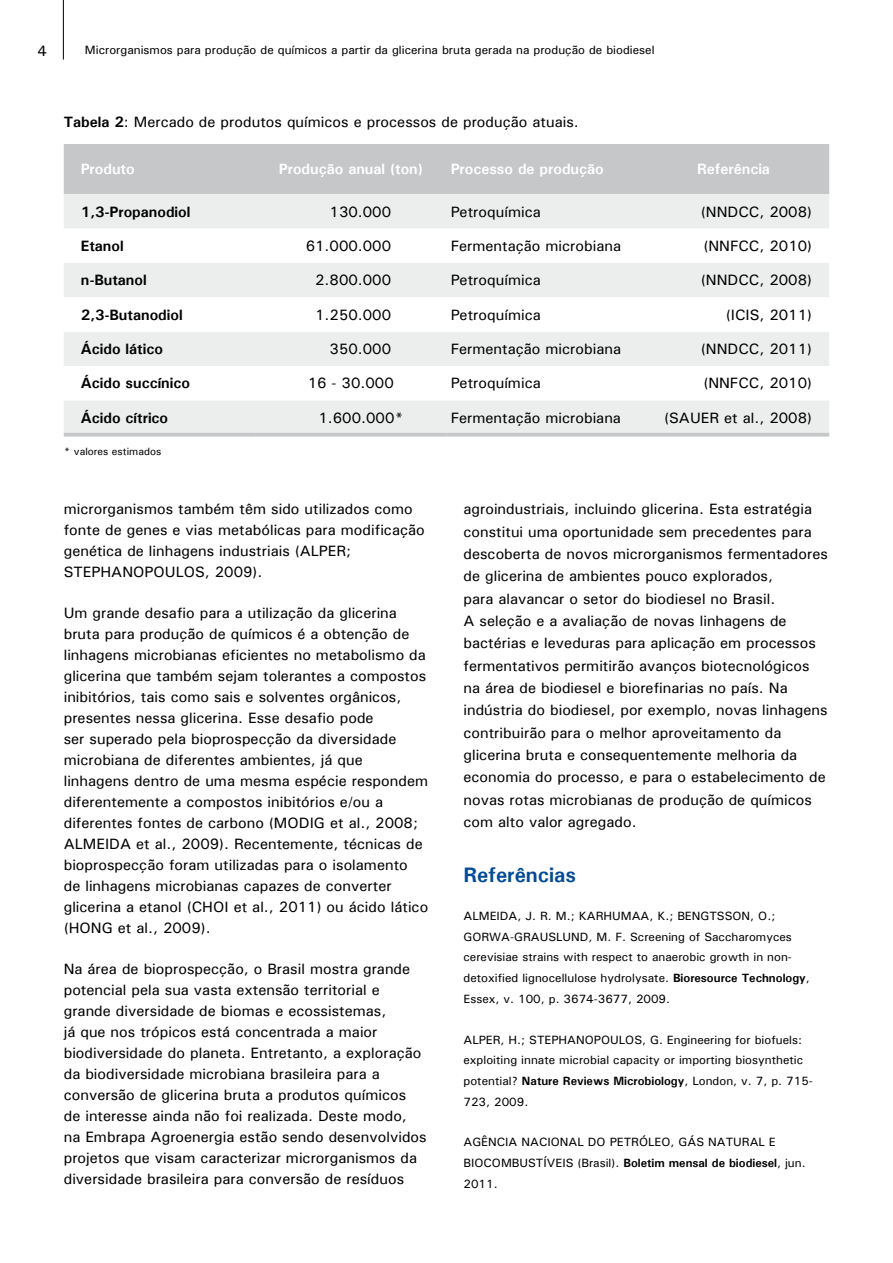
<style>
.page{position:relative;width:893px;height:1263px;background:#fff}
.page>*{position:absolute;margin:0;border:0;box-sizing:border-box;transform-origin:0 0}
.t1{font:700 21px "Univers";color:#004b93}
.t2{font:15px/21px "Univers";color:#000}
.t3{font:700 15px "Univers";color:#000}
.t4{font:700 15px "Univers";color:#fff}
.t5{font:12px/20.9px "Univers";color:#000}
.t6{font:10.5px "Univers";color:#000}
.s1{font-weight:700}
</style>
<div class="page">
<hr style="left:63px;top:0;width:1px;height:60px;background:#000">
<div style="left:64px;top:144px;width:765px;height:50px;background:#c6c7c8"></div>
<div style="left:64px;top:194px;width:765px;height:239px;background:#eceded"></div>
<svg style="left:64px;top:229px;width:765px;height:171px"></svg>
<svg style="left:64px;top:433px;width:191px;height:4px"></svg>
<svg style="left:255px;top:433px;width:191px;height:4px"></svg>
<svg style="left:446px;top:433px;width:192px;height:4px"></svg>
<svg style="left:638px;top:433px;width:191px;height:4px"></svg>
<p class="t2" style="left:37px;top:40px;width:11px">4</p>
<p class="t5" style="left:85px;top:39px;width:571px">Microrganismos para produção de químicos a partir da glicerina bruta gerada na produção de biodiesel</p>
<p class="t2" style="left:64px;top:111px;width:517px"><span class="s1">Tabela 2</span>: Mercado de produtos químicos e processos de produção atuais.</p>
<p class="t4" style="left:81px;top:160px;width:55px">Produto</p>
<p class="t4" style="left:279px;top:160px;width:145px">Produção anual (ton)</p>
<p class="t4" style="left:451px;top:160px;width:155px">Processo de produção</p>
<p class="t4" style="left:697px;top:160px;width:74px">Referência</p>
<p class="t3" style="left:81px;top:202px;width:111px">1,3-Propanodiol</p>
<p class="t2" style="left:330px;top:201px;width:63px">130.000</p>
<p class="t2" style="left:451px;top:201px;width:92px">Petroquímica</p>
<p class="t2" style="left:701px;top:201px;width:113px">(NNDCC, 2008)</p>
<p class="t3" style="left:81px;top:236px;width:44px">Etanol</p>
<p class="t2" style="left:306px;top:235px;width:87px">61.000.000</p>
<p class="t2" style="left:451px;top:235px;width:172px">Fermentação microbiana</p>
<p class="t2" style="left:703px;top:235px;width:110px">(NNFCC, 2010)</p>
<p class="t3" style="left:81px;top:271px;width:67px">n-Butanol</p>
<p class="t2" style="left:315px;top:269px;width:78px">2.800.000</p>
<p class="t2" style="left:451px;top:269px;width:92px">Petroquímica</p>
<p class="t2" style="left:701px;top:269px;width:113px">(NNDCC, 2008)</p>
<p class="t3" style="left:81px;top:305px;width:103px">2,3-Butanodiol</p>
<p class="t2" style="left:315px;top:304px;width:78px">1.250.000</p>
<p class="t2" style="left:451px;top:304px;width:92px">Petroquímica</p>
<p class="t2" style="left:726px;top:304px;width:88px">(ICIS, 2011)</p>
<p class="t3" style="left:81px;top:339px;width:84px">Ácido lático</p>
<p class="t2" style="left:330px;top:338px;width:63px">350.000</p>
<p class="t2" style="left:451px;top:338px;width:172px">Fermentação microbiana</p>
<p class="t2" style="left:701px;top:338px;width:113px">(NNDCC, 2011)</p>
<p class="t3" style="left:81px;top:374px;width:111px">Ácido succínico</p>
<p class="t2" style="left:308px;top:372px;width:87px">16 - 30.000</p>
<p class="t2" style="left:451px;top:372px;width:92px">Petroquímica</p>
<p class="t2" style="left:703px;top:372px;width:110px">(NNFCC, 2010)</p>
<p class="t3" style="left:81px;top:408px;width:89px">Ácido cítrico</p>
<p class="t2" style="left:318px;top:407px;width:87px">1.600.000*</p>
<p class="t2" style="left:451px;top:407px;width:172px">Fermentação microbiana</p>
<p class="t2" style="left:664px;top:407px;width:149px">(SAUER et al., 2008)</p>
<p class="t6" style="left:64px;top:445px;width:99px">* valores estimados</p>
<p class="t2" style="left:64px;top:498px;width:363px">microrganismos também têm sido utilizados como fonte de genes e vias metabólicas para modificação genética de linhagens industriais (ALPER; STEPHANOPOULOS, 2009).</p>
<p class="t2" style="left:64px;top:602px;width:366px">Um grande desafio para a utilização da glicerina bruta para produção de químicos é a obtenção de linhagens microbianas eficientes no metabolismo da glicerina que também sejam tolerantes a compostos inibitórios, tais como sais e solventes orgânicos, presentes nessa glicerina. Esse desafio pode<br>ser superado pela bioprospecção da diversidade microbiana de diferentes ambientes, já que linhagens dentro de uma mesma espécie respondem diferentemente a compostos inibitórios e/ou a diferentes fontes de carbono (MODIG et al., 2008; ALMEIDA et al., 2009). Recentemente, técnicas de bioprospecção foram utilizadas para o isolamento de linhagens microbianas capazes de converter glicerina a etanol (CHOI et al., 2011) ou ácido lático (HONG et al., 2009).</p>
<p class="t2" style="left:64px;top:958px;width:364px">Na área de bioprospecção, o Brasil mostra grande potencial pela sua vasta extensão territorial e grande diversidade de biomas e ecossistemas,<br>já que nos trópicos está concentrada a maior biodiversidade do planeta. Entretanto, a exploração da biodiversidade microbiana brasileira para a conversão de glicerina bruta a produtos químicos<br>de interesse ainda não foi realizada. Deste modo, na Embrapa Agroenergia estão sendo desenvolvidos projetos que visam caracterizar microrganismos da diversidade brasileira para conversão de resíduos</p>
<p class="t2" style="left:463px;top:498px;width:366px;line-height:22.4px">agroindustriais, incluindo glicerina. Esta estratégia constitui uma oportunidade sem precedentes para descoberta de novos microrganismos fermentadores de glicerina de ambientes pouco explorados,<br>para alavancar o setor do biodiesel no Brasil.<br>A seleção e a avaliação de novas linhagens de bactérias e leveduras para aplicação em processos fermentativos permitirão avanços biotecnológicos na área de biodiesel e biorefinarias no país. Na indústria do biodiesel, por exemplo, novas linhagens contribuirão para o melhor aproveitamento da glicerina bruta e consequentemente melhoria da economia do processo, e para o estabelecimento de novas rotas microbianas de produção de químicos com alto valor agregado.</p>
<h1 class="t1" style="left:463px;top:861px;width:114px">Referências</h1>
<p class="t5" style="left:463px;top:905px;width:348px">ALMEIDA, J. R. M.; KARHUMAA, K.; BENGTSSON, O.; GORWA-GRAUSLUND, M. F. Screening of Saccharomyces cerevisiae strains with respect to anaerobic growth in non&shy;detoxified lignocellulose hydrolysate. <span class="s1">Bioresource Technology</span>, Essex, v. 100, p. 3674-3677, 2009.</p>
<p class="t5" style="left:463px;top:1029px;width:351px">ALPER, H.; STEPHANOPOULOS, G. Engineering for biofuels: exploiting innate microbial capacity or importing biosynthetic potential? <span class="s1">Nature Reviews Microbiology</span>, London, v. 7, p. 715- 723, 2009.</p>
<p class="t5" style="left:463px;top:1132px;width:344px">AGÊNCIA NACIONAL DO PETRÓLEO, GÁS NATURAL E<br>BIOCOMBUSTÍVEIS (Brasil). <span class="s1">Boletim mensal de biodiesel</span>, jun.<br>2011.</p>
</div>
